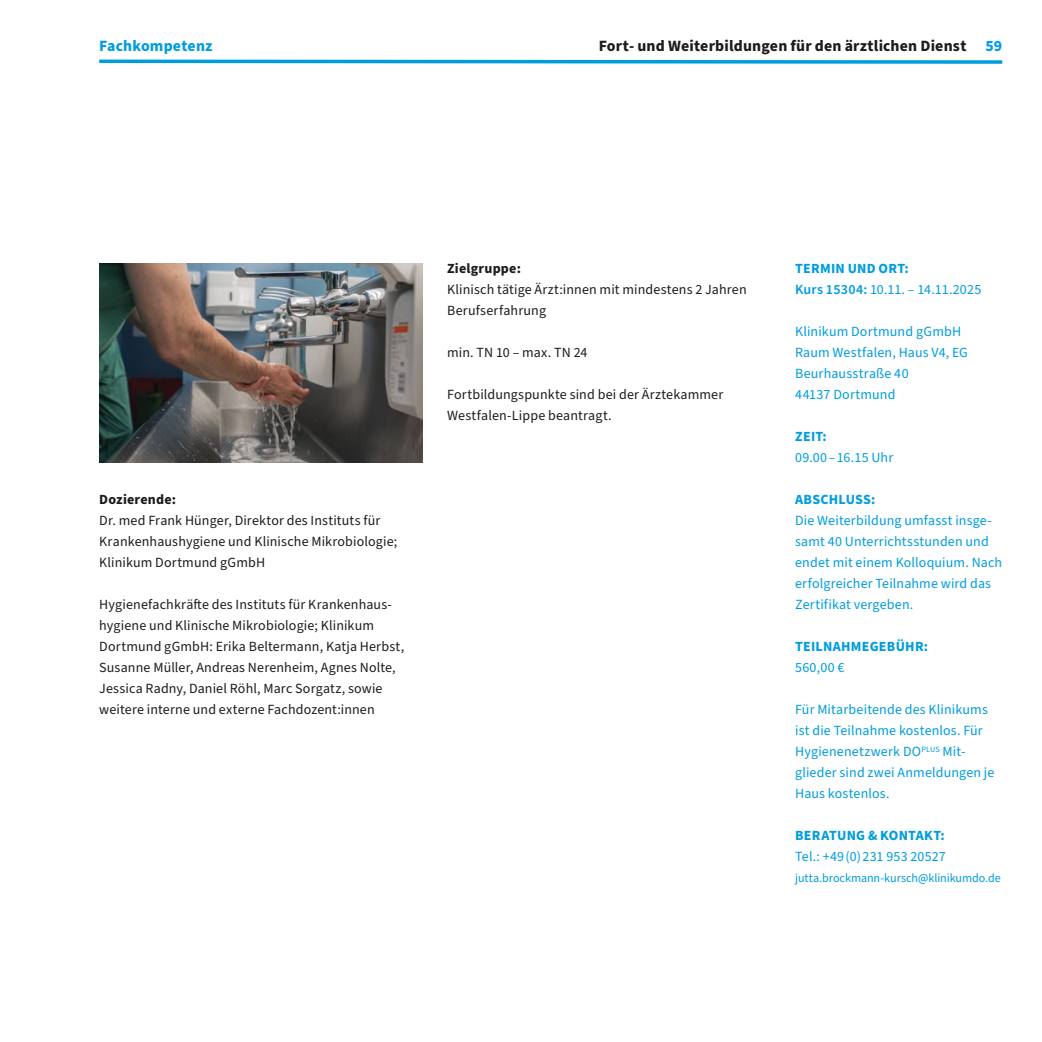
<style>
.page{position:relative;width:1042px;height:1042px;background:#fff}
.page>*{position:absolute;margin:0;border:0;box-sizing:border-box;transform-origin:0 0}
.t1{font:700 15.75px "Source Sans Pro";letter-spacing:.01em;color:#1c1c1b}
.t2{font:700 15.75px "Source Sans Pro";letter-spacing:.01em;color:#009dde}
.t3{font:14px/21px "Source Sans Pro";letter-spacing:.01em;color:#1c1c1b}
.t4{font:14px/21px "Source Sans Pro";letter-spacing:.01em;color:#009dde}
.t5{font:700 14px "Source Sans Pro";letter-spacing:.02em;color:#009dde}
.t6{font:700 14px "Source Sans Pro";letter-spacing:.015em;color:#1c1c1b}
.t7{font:12.25px "Source Sans Pro";letter-spacing:-.005em;color:#009dde}
.s1{color:#009dde}
.s2{font-weight:700}
.s3{font-weight:600}
</style>
<div class="page">
<svg style="left:99px;top:59px;width:904px;height:5px;background:#4cbae7"></svg>
<img style="left:99px;top:264px;width:323px;height:198px">
<p class="t2" style="left:99px;top:35px;width:115px">Fachkompetenz</p>
<p class="t1" style="left:599px;top:35px;width:405px">Fort- und Weiterbildungen für den ärztlichen Dienst <span class="s1">59</span></p>
<p class="t6" style="left:99px;top:490px;width:78px">Dozierende:</p>
<p class="t3" style="left:99px;top:510px;width:299px">Dr. med Frank Hünger, Direktor des Instituts für<br>Krankenhaushygiene und Klinische Mikrobiologie;<br>Klinikum Dortmund gGmbH</p>
<p class="t3" style="left:99px;top:594px;width:306px">Hygienefachkräfte des Instituts für Krankenhaus&shy;hygiene und Klinische Mikrobiologie; Klinikum Dortmund gGmbH: Erika Beltermann, Katja Herbst, Susanne Müller, Andreas Nerenheim, Agnes Nolte, Jessica Radny, Daniel Röhl, Marc Sorgatz, sowie weitere interne und externe Fachdozent:innen</p>
<p class="t6" style="left:447px;top:259px;width:75px">Zielgruppe:</p>
<p class="t3" style="left:447px;top:279px;width:301px">Klinisch tätige Ärzt:innen mit mindestens 2 Jahren<br>Berufserfahrung</p>
<p class="t3" style="left:447px;top:342px;width:142px">min. TN 10 – max. TN 24</p>
<p class="t3" style="left:447px;top:384px;width:278px">Fortbildungspunkte sind bei der Ärztekammer<br>Westfalen-Lippe beantragt.</p>
<p class="t4" style="left:795px;top:258px;width:188px"><span class="s2">TERMIN UND ORT:<br></span><span class="s3">Kurs 15304:</span> 10.11. – 14.11.2025</p>
<p class="t4" style="left:795px;top:321px;width:174px">Klinikum Dortmund gGmbH<br>Raum Westfalen, Haus V4, EG<br>Beurhausstraße 40<br>44137 Dortmund</p>
<p class="t5" style="left:795px;top:427px;width:33px">ZEIT:</p>
<p class="t4" style="left:795px;top:447px;width:100px">09.00 – 16.15 Uhr</p>
<p class="t5" style="left:795px;top:490px;width:82px">ABSCHLUSS:</p>
<p class="t4" style="left:795px;top:510px;width:209px">Die Weiterbildung umfasst insge&shy;samt 40 Unterrichtsstunden und endet mit einem Kolloquium. Nach erfolgreicher Teilnahme wird das<br>Zertifikat vergeben.</p>
<p class="t5" style="left:795px;top:637px;width:134px">TEILNAHMEGEBÜHR:</p>
<p class="t4" style="left:795px;top:657px;width:51px">560,00 €</p>
<p class="t4" style="left:795px;top:699px;width:201px">Für Mitarbeitende des Klinikums ist die Teilnahme kostenlos. Für<br>Hygienenetzwerk DO<sup>PLUS</sup> Mit&shy;glieder sind zwei Anmeldungen je<br>Haus kostenlos.</p>
<p class="t5" style="left:795px;top:826px;width:151px">BERATUNG &amp; KONTAKT:</p>
<p class="t4" style="left:795px;top:846px;width:152px">Tel.: +49 (0) 231 953 20527</p>
<p class="t7" style="left:795px;top:870px;width:207px">jutta.brockmann-kursch@klinikumdo.de</p>
</div>
